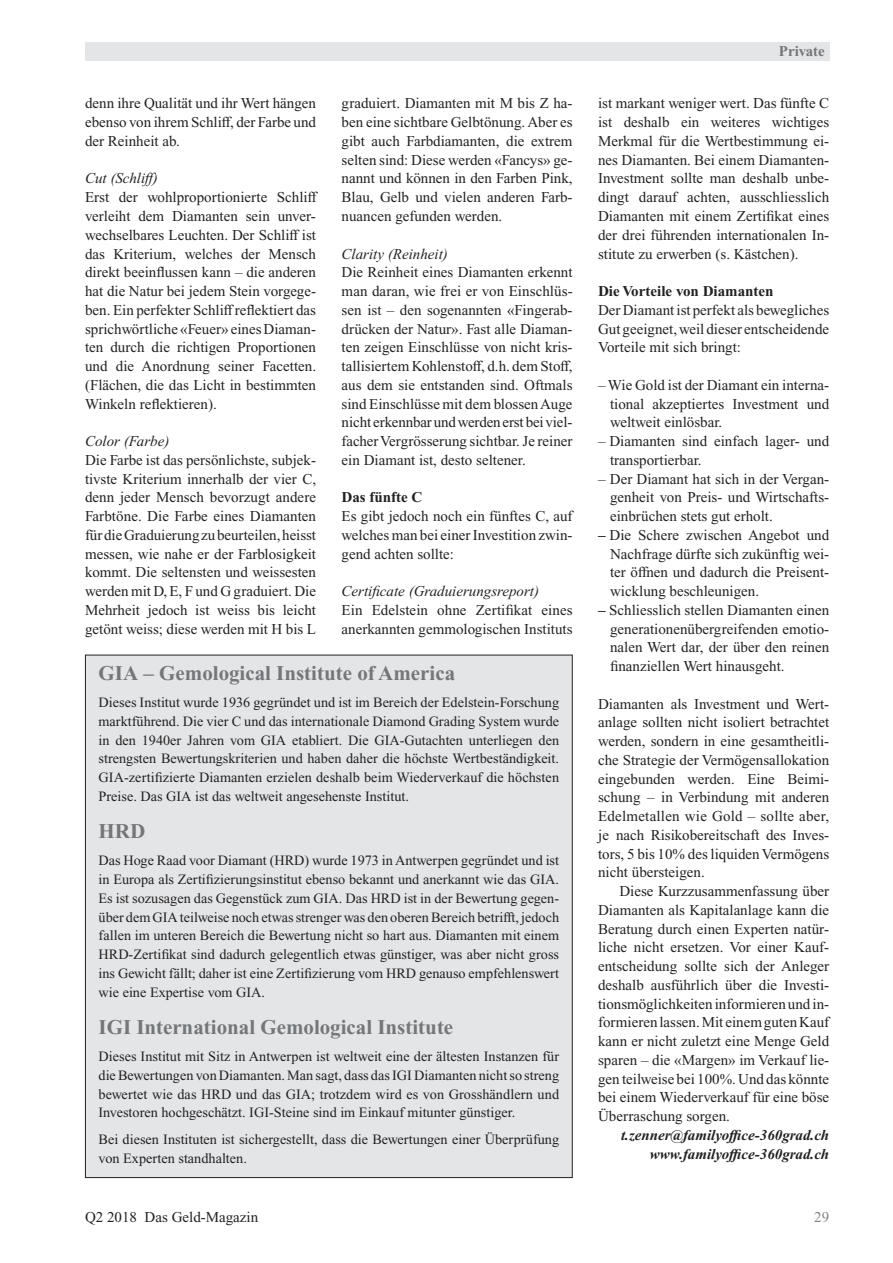
<style>
.page{position:relative;width:893px;height:1263px;background:#fff}
.page>*{position:absolute;margin:0;border:0;box-sizing:border-box;transform-origin:0 0}
.t1{font:700 21px "Times New Roman PS Std";color:#74777a}
.t2{font:15px/18.8px "Times New Roman PS Std";color:#232122;text-align:justify}
.t3{font:italic 15px "Times New Roman PS Std";color:#232122}
.t4{font:italic 700 15px/18.8px "Times New Roman PS Std";color:#232122;text-align:right}
.t5{font:700 15px "Times New Roman PS Std";color:#232122}
.t6{font:700 15px "Times New Roman PS Std";color:#74777a}
.t7{font:15px "Times New Roman PS Std";color:#7f8285}
.t8{font:14.25px/18.8px "Times New Roman PS Std";color:#232122;text-align:justify}
.s1{font-weight:700}
</style>
<div class="page">
<div style="left:85px;top:43px;width:744px;height:18px;background:#e3e5e6"></div>
<div style="left:86px;top:655px;width:486px;height:522px;background:#e3e5e6"></div>
<p class="t2" style="left:85px;top:95px;width:233px">denn ihre Qualität und ihr Wert hängen ebenso von ihrem Schliff, der Farbe und der Reinheit ab.</p>
<p class="t3" style="left:85px;top:173px;width:75px">Cut (Schliff)</p>
<p class="t2" style="left:85px;top:189px;width:234px;text-align:left">Erst der wohlproportionierte Schliff verleiht dem Diamanten sein unver&shy;wechselbares Leuchten. Der Schliff ist das Kriterium, welches der Mensch direkt beeinflussen kann – die anderen hat die Natur bei jedem Stein vorgege&shy;ben. Ein perfekter Schliff reflektiert das sprichwörtliche «Feuer» eines Diaman&shy;ten durch die richtigen Proportionen und die Anordnung seiner Facetten. (Flächen, die das Licht in bestimmten Winkeln reflektieren).</p>
<p class="t3" style="left:85px;top:436px;width:86px">Color (Farbe)</p>
<p class="t2" style="left:85px;top:452px;width:233px">Die Farbe ist das persönlichste, subjek&shy;tivste Kriterium innerhalb der vier C, denn jeder Mensch bevorzugt andere Farbtöne. Die Farbe eines Diamanten für die Graduierung zu beurteilen, heisst messen, wie nahe er der Farblosigkeit kommt. Die seltensten und weissesten werden mit D, E, F und G graduiert. Die Mehrheit jedoch ist weiss bis leicht getönt weiss; diese werden mit H bis L</p>
<p class="t2" style="left:342px;top:95px;width:233px">graduiert. Diamanten mit M bis Z ha&shy;ben eine sichtbare Gelbtönung. Aber es gibt auch Farbdiamanten, die extrem selten sind: Diese werden «Fancys» ge&shy;nannt und können in den Farben Pink, Blau, Gelb und vielen anderen Farb - nuancen gefunden werden.</p>
<p class="t3" style="left:342px;top:248px;width:108px">Clarity (Reinheit)</p>
<p class="t2" style="left:342px;top:264px;width:233px">Die Reinheit eines Diamanten erkennt man daran, wie frei er von Einschlüs&shy;sen ist – den sogenannten «Fingerab&shy;drücken der Natur». Fast alle Diaman&shy;ten zeigen Einschlüsse von nicht kris&shy;tallisiertem Kohlenstoff, d.h. dem Stoff, aus dem sie entstanden sind. Oftmals sind Einschlüsse mit dem blossen Auge nicht erkennbar und werden erst bei viel&shy;facherVergrösserung sichtbar. Je reiner ein Diamant ist, desto seltener.</p>
<p class="t5" style="left:342px;top:492px;width:82px">Das fünfte C</p>
<p class="t2" style="left:342px;top:508px;width:233px">Es gibt jedoch noch ein fünftes C, auf welches man bei einer Investition zwin&shy;gend achten sollte:</p>
<p class="t3" style="left:342px;top:586px;width:199px">Certificate (Graduierungsreport)</p>
<p class="t2" style="left:342px;top:602px;width:233px">Ein Edelstein ohne Zertifikat eines anerkannten gemmologischen Instituts</p>
<h1 class="t1" style="left:99px;top:666px;width:358px">GIA – Gemological Institute of America</h1>
<p class="t8" style="left:99px;top:694px;width:462px">Dieses Institut wurde 1936 gegründet und ist im Bereich der Edelstein-Forschung marktführend. Die vier C und das internationale Diamond Grading System wurde in den 1940er Jahren vom GIA etabliert. Die GIA-Gutachten unterliegen den strengsten Bewertungskriterien und haben daher die höchste Wertbeständigkeit.<br>GIA-zertifizierte Diamanten erzielen deshalb beim Wiederverkauf die höchsten Preise. Das GIA ist das weltweit angesehenste Institut.</p>
<h1 class="t1" style="left:99px;top:824px;width:48px">HRD</h1>
<p class="t8" style="left:99px;top:852px;width:462px">Das Hoge Raad voor Diamant (HRD) wurde 1973 in Antwerpen gegründet und ist in Europa als Zertifizierungsinstitut ebenso bekannt und anerkannt wie das GIA.<br>Es ist sozusagen das Gegenstück zum GIA. Das HRD ist in der Bewertung gegen&shy;über dem GIA teilweise noch etwas strenger was den oberen Bereich betrifft, jedoch fallen im unteren Bereich die Bewertung nicht so hart aus. Diamanten mit einem HRD-Zertifikat sind dadurch gelegentlich etwas günstiger, was aber nicht gross ins Gewicht fällt; daher ist eine Zertifizierung vom HRD genauso empfehlenswert wie eine Expertise vom GIA.</p>
<h1 class="t1" style="left:99px;top:1020px;width:356px">IGI International Gemological Institute</h1>
<p class="t8" style="left:99px;top:1048px;width:462px">Dieses Institut mit Sitz in Antwerpen ist weltweit eine der ältesten Instanzen für die Bewertungen von Diamanten. Man sagt, dass das IGI Diamanten nicht so streng bewertet wie das HRD und das GIA; trotzdem wird es von Grosshändlern und Investoren hochgeschätzt. IGI-Steine sind im Einkauf mitunter günstiger.</p>
<p class="t8" style="left:99px;top:1131px;width:462px">Bei diesen Instituten ist sichergestellt, dass die Bewertungen einer Überprüfung von Experten standhalten.</p>
<p class="t6" style="left:779px;top:46px;width:48px">Private</p>
<p class="t2" style="left:598px;top:95px;width:233px">ist markant weniger wert. Das fünfte C ist deshalb ein weiteres wichtiges Merkmal für die Wertbestimmung ei&shy;nes Diamanten. Bei einem Diamanten-Investment sollte man deshalb unbe&shy;dingt darauf achten, ausschliesslich Diamanten mit einem Zertifikat eines der drei führenden internationalen In&shy;stitute zu erwerben (s. Kästchen).</p>
<p class="t5" style="left:598px;top:286px;width:177px">Die Vorteile von Diamanten</p>
<p class="t2" style="left:598px;top:302px;width:233px">Der Diamant ist perfekt als bewegliches Gut geeignet, weil dieser entscheidende Vorteile mit sich bringt:</p>
<p class="t2" style="left:610px;top:377px;width:221px;text-indent:-12px">– Wie Gold ist der Diamant ein interna&shy;tional akzeptiertes Investment und weltweit einlösbar.</p>
<p class="t2" style="left:610px;top:433px;width:221px;text-indent:-12px">– Diamanten sind einfach lager- und transportierbar.</p>
<p class="t2" style="left:610px;top:470px;width:221px;text-indent:-12px">– Der Diamant hat sich in der Vergan&shy;genheit von Preis- und Wirtschafts&shy;einbrüchen stets gut erholt.</p>
<p class="t2" style="left:610px;top:527px;width:221px;text-indent:-12px"><span class="s1">–</span> Die Schere zwischen Angebot und Nachfrage dürfte sich zukünftig wei&shy;ter öffnen und dadurch die Preisent&shy;wicklung beschleunigen.</p>
<p class="t2" style="left:610px;top:602px;width:221px;text-indent:-12px"><span class="s1">–</span> Schliesslich stellen Diamanten einen generationenübergreifenden emotio&shy;nalen Wert dar, der über den reinen finanziellen Wert hinausgeht.</p>
<p class="t2" style="left:598px;top:695px;width:233px">Diamanten als Investment und Wert - anlage sollten nicht isoliert betrachtet werden, sondern in eine gesamtheitli&shy;che Strategie der Vermögensallokation eingebunden werden. Eine Beimi&shy;schung – in Verbindung mit anderen Edelmetallen wie Gold – sollte aber, je nach Risikobereitschaft des Inves&shy;tors, 5 bis 10% des liquiden Vermögens nicht übersteigen.</p>
<p class="t2" style="left:598px;top:883px;width:233px;text-indent:21px">Diese Kurzzusammenfassung über Diamanten als Kapitalanlage kann die Beratung durch einen Experten natür&shy;liche nicht ersetzen. Vor einer Kauf - entscheidung sollte sich der Anleger deshalb ausführlich über die Investi - tionsmöglichkeiten informieren und in&shy;formieren lassen. Mit einem guten Kauf kann er nicht zuletzt eine Menge Geld sparen – die «Margen» im Verkauf lie&shy;gen teilweise bei 100%. Und das könnte bei einem Wiederverkauf für eine böse Überraschung sorgen.</p>
<p class="t4" style="left:621px;top:1127px;width:210px">t.zenner@familyoffice-360grad.ch www.familyoffice-360grad.ch</p>
<p class="t2" style="left:85px;top:1209px;width:175px">Q2 2018 Das Geld-Magazin</p>
<p class="t7" style="left:814px;top:1212px;width:16px">29</p>
</div>
